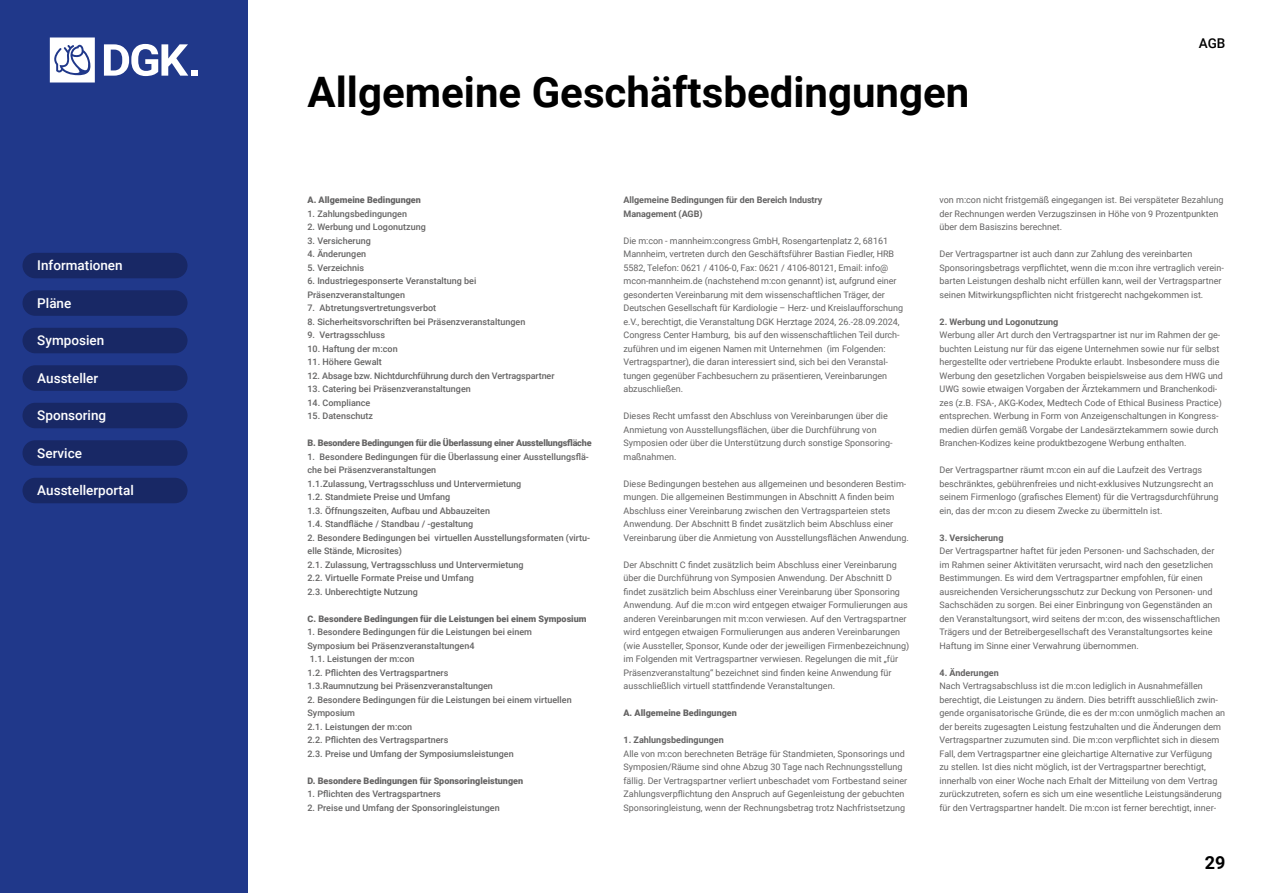
<style>
.page{position:relative;width:1263px;height:893px;background:#fff}
.page>*{position:absolute;margin:0;border:0;box-sizing:border-box;transform-origin:0 0}
.t1{font:700 42px "Roboto";color:#000}
.t2{font:700 18px "Roboto";color:#000}
.t3{font:500 13.5px "Roboto";color:#fff}
.t4{font:500 13.5px "Roboto";color:#000}
.t5{font:9px/13.5px "Roboto";color:#646363}
.t6{font:500 9px/13.5px "Roboto";color:#646363}
.t7{font:900 9px "Roboto";color:#646363}
.t8{font:700 9px/13.5px "Roboto";color:#646363}
.t9{font:900 9px "Roboto";letter-spacing:-.02em;color:#646363}
</style>
<div class="page">
<div style="left:0;top:0;width:248px;height:893px;background:#20388a"></div>
<svg style="left:50px;top:38px;width:45px;height:44px;background:#d5dae9"></svg>
<div style="left:191px;top:70px;width:7px;height:6px;background:#fff"></div>
<svg style="left:104px;top:44px;width:84px;height:32px"></svg>
<div style="left:22px;top:253px;width:166px;height:25px;background:#182865;border-radius:13px"></div>
<div style="left:22px;top:328px;width:166px;height:25px;background:#182865;border-radius:13px"></div>
<div style="left:22px;top:290px;width:166px;height:26px;background:#182865;border-radius:13px"></div>
<div style="left:22px;top:365px;width:166px;height:26px;background:#182865;border-radius:13px"></div>
<div style="left:22px;top:403px;width:166px;height:25px;background:#182865;border-radius:13px"></div>
<div style="left:22px;top:440px;width:166px;height:26px;background:#182865;border-radius:13px"></div>
<div style="left:22px;top:478px;width:166px;height:25px;background:#182865;border-radius:13px"></div>
<h3 class="t3" style="left:37px;top:256px;width:87px">Informationen</h3>
<h3 class="t3" style="left:37px;top:293px;width:36px">Pläne</h3>
<h3 class="t3" style="left:37px;top:331px;width:68px">Symposien</h3>
<h3 class="t3" style="left:37px;top:368px;width:62px">Aussteller</h3>
<h3 class="t3" style="left:37px;top:406px;width:70px">Sponsoring</h3>
<h3 class="t3" style="left:37px;top:443px;width:46px">Service</h3>
<h3 class="t3" style="left:37px;top:481px;width:98px">Ausstellerportal</h3>
<h1 class="t1" style="left:308px;top:62px;width:663px">Allgemeine Geschäftsbedingungen</h1>
<h3 class="t4" style="left:1199px;top:33px;width:28px">AGB</h3>
<p class="t7" style="left:308px;top:194px;width:115px">A. Allgemeine Bedingungen</p>
<p class="t6" style="left:308px;top:206px;width:101px">1. Zahlungsbedingungen</p>
<p class="t6" style="left:308px;top:220px;width:120px">2. Werbung und Logonutzung</p>
<p class="t6" style="left:308px;top:233px;width:65px">3. Versicherung</p>
<p class="t6" style="left:308px;top:247px;width:60px">4. Änderungen</p>
<p class="t6" style="left:308px;top:260px;width:58px">5. Verzeichnis</p>
<p class="t6" style="left:308px;top:274px;width:170px">6. Industriegesponserte Veranstaltung bei<br>Präsenzveranstaltungen</p>
<p class="t6" style="left:308px;top:301px;width:130px">7. Abtretungsvertretungsverbot</p>
<p class="t6" style="left:308px;top:314px;width:219px">8. Sicherheitsvorschriften bei Präsenzveranstaltungen</p>
<p class="t6" style="left:308px;top:328px;width:79px">9. Vertragsschluss</p>
<p class="t6" style="left:308px;top:341px;width:92px">10. Haftung der m:con</p>
<p class="t6" style="left:308px;top:355px;width:76px">11. Höhere Gewalt</p>
<p class="t6" style="left:308px;top:368px;width:248px">12. Absage bzw. Nichtdurchführung durch den Vertragspartner</p>
<p class="t6" style="left:308px;top:382px;width:165px">13. Catering bei Präsenzveranstaltungen</p>
<p class="t6" style="left:308px;top:395px;width:64px">14. Compliance</p>
<p class="t6" style="left:308px;top:409px;width:67px">15. Datenschutz</p>
<p class="t9" style="left:308px;top:437px;width:286px">B. Besondere Bedingungen für die Überlassung einer Ausstellungsfläche</p>
<p class="t6" style="left:308px;top:449px;width:283px">1. Besondere Bedingungen für die Überlassung einer Ausstellungsflä&shy;che bei Präsenzveranstaltungen<br>1.1.Zulassung, Vertragsschluss und Untervermietung<br>1.2. Standmiete Preise und Umfang<br>1.3. Öffnungszeiten, Aufbau und Abbauzeiten<br>1.4. Standfläche / Standbau / -gestaltung</p>
<p class="t6" style="left:308px;top:530px;width:284px">2. Besondere Bedingungen bei virtuellen Ausstellungsformaten (virtu&shy;elle Stände, Microsites)<br>2.1. Zulassung, Vertragsschluss und Untervermietung<br>2.2. Virtuelle Formate Preise und Umfang<br>2.3. Unberechtigte Nutzung</p>
<p class="t7" style="left:308px;top:612px;width:281px">C. Besondere Bedingungen für die Leistungen bei einem Symposium</p>
<p class="t6" style="left:308px;top:625px;width:226px">1. Besondere Bedingungen für die Leistungen bei einem Symposium bei Präsenzveranstaltungen4<br>1.1. Leistungen der m:con<br>1.2. Pflichten des Vertragspartners<br>1.3.Raumnutzung bei Präsenzveranstaltungen</p>
<p class="t6" style="left:308px;top:692px;width:266px">2. Besondere Bedingungen für die Leistungen bei einem virtuellen Symposium<br>2.1. Leistungen der m:con<br>2.2. Pflichten des Vertragspartners<br>2.3. Preise und Umfang der Symposiumsleistungen</p>
<p class="t7" style="left:308px;top:774px;width:217px">D. Besondere Bedingungen für Sponsoringleistungen</p>
<p class="t6" style="left:308px;top:787px;width:135px">1. Pflichten des Vertragspartners</p>
<p class="t6" style="left:308px;top:800px;width:194px">2. Preise und Umfang der Sponsoringleistungen</p>
<p class="t8" style="left:623px;top:193px;width:200px">Allgemeine Bedingungen für den Bereich Industry<br>Management (AGB)</p>
<p class="t5" style="left:623px;top:233px;width:281px">Die m:con - mannheim:congress GmbH, Rosengartenplatz 2, 68161<br>Mannheim, vertreten durch den Geschäftsführer Bastian Fiedler, HRB 5582, Telefon: 0621 / 4106-0, Fax: 0621 / 4106-80121, Email: info@ mcon-mannheim.de (nachstehend m:con genannt) ist, aufgrund einer gesonderten Vereinbarung mit dem wissenschaftlichen Träger, der Deutschen Gesellschaft für Kardiologie – Herz- und Kreislaufforschung e.V., berechtigt, die Veranstaltung DGK Herztage 2024, 26.-28.09.2024, Congress Center Hamburg, bis auf den wissenschaftlichen Teil durch&shy;zuführen und im eigenen Namen mit Unternehmen (im Folgenden:<br>Vertragspartner), die daran interessiert sind, sich bei den Veranstal&shy;tungen gegenüber Fachbesuchern zu präsentieren, Vereinbarungen abzuschließen.</p>
<p class="t5" style="left:623px;top:409px;width:271px">Dieses Recht umfasst den Abschluss von Vereinbarungen über die Anmietung von Ausstellungsflächen, über die Durchführung von Symposien oder über die Unterstützung durch sonstige Sponsoring&shy;maßnahmen.</p>
<p class="t5" style="left:623px;top:476px;width:287px">Diese Bedingungen bestehen aus allgemeinen und besonderen Bestim&shy;mungen. Die allgemeinen Bestimmungen in Abschnitt A finden beim Abschluss einer Vereinbarung zwischen den Vertragsparteien stets Anwendung. Der Abschnitt B findet zusätzlich beim Abschluss einer Vereinbarung über die Anmietung von Ausstellungsflächen Anwendung.</p>
<p class="t5" style="left:623px;top:557px;width:287px">Der Abschnitt C findet zusätzlich beim Abschluss einer Vereinbarung über die Durchführung von Symposien Anwendung. Der Abschnitt D findet zusätzlich beim Abschluss einer Vereinbarung über Sponsoring Anwendung. Auf die m:con wird entgegen etwaiger Formulierungen aus anderen Vereinbarungen mit m:con verwiesen. Auf den Vertragspartner wird entgegen etwaigen Formulierungen aus anderen Vereinbarungen (wie Aussteller, Sponsor, Kunde oder der jeweiligen Firmenbezeichnung) im Folgenden mit Vertragspartner verwiesen. Regelungen die mit „für Präsenzveranstaltung“ bezeichnet sind finden keine Anwendung für ausschließlich virtuell stattfindende Veranstaltungen.</p>
<p class="t7" style="left:623px;top:707px;width:115px">A. Allgemeine Bedingungen</p>
<p class="t8" style="left:623px;top:733px;width:102px">1. Zahlungsbedingungen</p>
<p class="t5" style="left:623px;top:746px;width:285px">Alle von m:con berechneten Beträge für Standmieten, Sponsorings und Symposien/Räume sind ohne Abzug 30 Tage nach Rechnungsstellung fällig. Der Vertragspartner verliert unbeschadet vom Fortbestand seiner Zahlungsverpflichtung den Anspruch auf Gegenleistung der gebuchten Sponsoringleistung, wenn der Rechnungsbetrag trotz Nachfristsetzung</p>
<p class="t5" style="left:939px;top:193px;width:285px">von m:con nicht fristgemäß eingegangen ist. Bei verspäteter Bezahlung der Rechnungen werden Verzugszinsen in Höhe von 9 Prozentpunkten über dem Basiszins berechnet.</p>
<p class="t5" style="left:939px;top:247px;width:286px">Der Vertragspartner ist auch dann zur Zahlung des vereinbarten Sponsoringsbetrags verpflichtet, wenn die m:con ihre vertraglich verein&shy;barten Leistungen deshalb nicht erfüllen kann, weil der Vertragspartner seinen Mitwirkungspflichten nicht fristgerecht nachgekommen ist.</p>
<p class="t8" style="left:939px;top:314px;width:120px">2. Werbung und Logonutzung</p>
<p class="t5" style="left:939px;top:328px;width:285px">Werbung aller Art durch den Vertragspartner ist nur im Rahmen der ge&shy;buchten Leistung nur für das eigene Unternehmen sowie nur für selbst hergestellte oder vertriebene Produkte erlaubt. Insbesondere muss die Werbung den gesetzlichen Vorgaben beispielsweise aus dem HWG und UWG sowie etwaigen Vorgaben der Ärztekammern und Branchenkodi&shy;zes (z.B. FSA-, AKG-Kodex, Medtech Code of Ethical Business Practice) entsprechen. Werbung in Form von Anzeigenschaltungen in Kongress&shy;medien dürfen gemäß Vorgabe der Landesärztekammern sowie durch Branchen-Kodizes keine produktbezogene Werbung enthalten.</p>
<p class="t5" style="left:939px;top:463px;width:281px">Der Vertragspartner räumt m:con ein auf die Laufzeit des Vertrags beschränktes, gebührenfreies und nicht-exklusives Nutzungsrecht an seinem Firmenlogo (grafisches Element) für die Vertragsdurchführung ein, das der m:con zu diesem Zwecke zu übermitteln ist.</p>
<p class="t8" style="left:939px;top:530px;width:65px">3. Versicherung</p>
<p class="t5" style="left:939px;top:544px;width:282px">Der Vertragspartner haftet für jeden Personen- und Sachschaden, der im Rahmen seiner Aktivitäten verursacht, wird nach den gesetzlichen Bestimmungen. Es wird dem Vertragspartner empfohlen, für einen ausreichenden Versicherungsschutz zur Deckung von Personen- und Sachschäden zu sorgen. Bei einer Einbringung von Gegenständen an den Veranstaltungsort, wird seitens der m:con, des wissenschaftlichen Trägers und der Betreibergesellschaft des Veranstaltungsortes keine Haftung im Sinne einer Verwahrung übernommen.</p>
<p class="t8" style="left:939px;top:665px;width:61px">4. Änderungen</p>
<p class="t5" style="left:939px;top:679px;width:287px">Nach Vertragsabschluss ist die m:con lediglich in Ausnahmefällen berechtigt, die Leistungen zu ändern. Dies betrifft ausschließlich zwin&shy;gende organisatorische Gründe, die es der m:con unmöglich machen an der bereits zugesagten Leistung festzuhalten und die Änderungen dem Vertragspartner zuzumuten sind. Die m:con verpflichtet sich in diesem Fall, dem Vertragspartner eine gleichartige Alternative zur Verfügung<br>zu stellen. Ist dies nicht möglich, ist der Vertragspartner berechtigt, innerhalb von einer Woche nach Erhalt der Mitteilung von dem Vertrag zurückzutreten, sofern es sich um eine wesentliche Leistungsänderung für den Vertragspartner handelt. Die m:con ist ferner berechtigt, inner-</p>
<h2 class="t2" style="left:1205px;top:850px;width:22px">29</h2>
</div>
